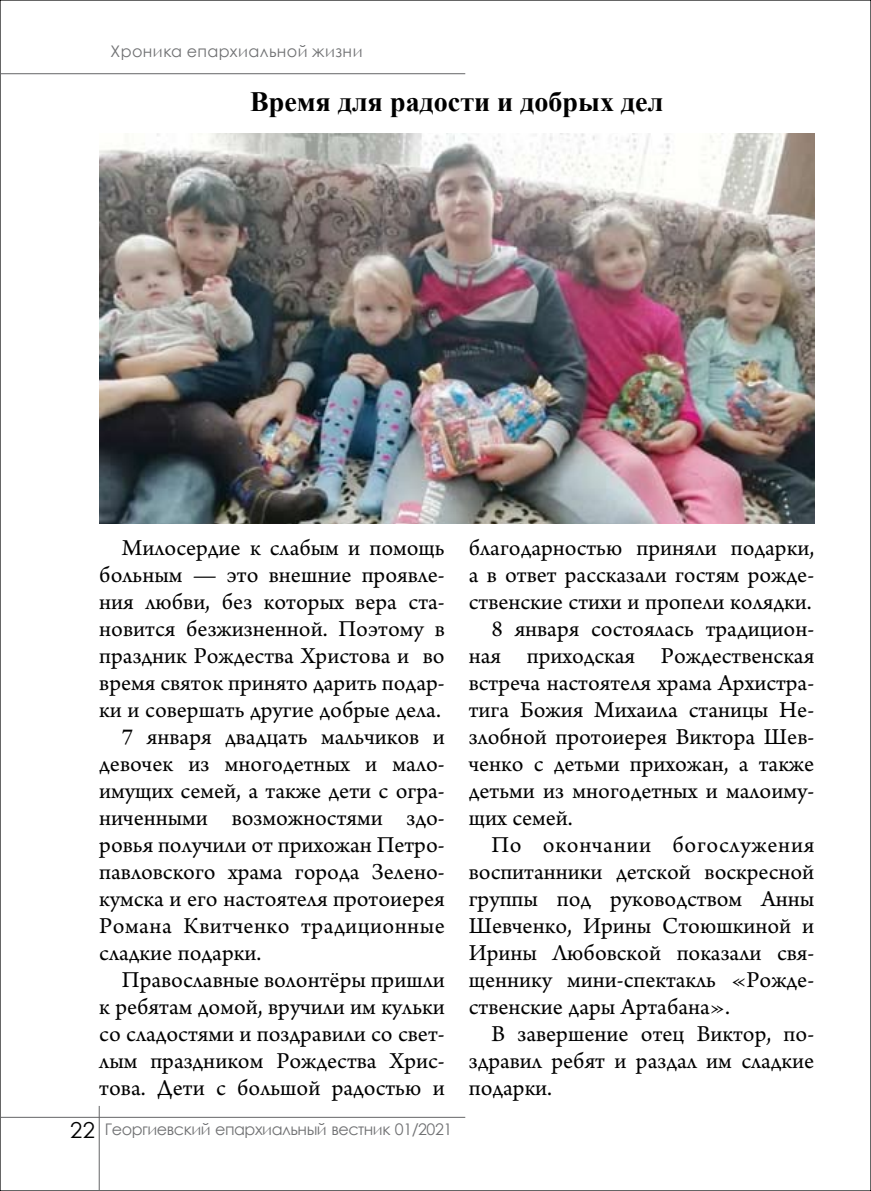
<style>
.page{position:relative;width:871px;height:1191px;background:#fff}
.page>*{position:absolute;margin:0;border:0;box-sizing:border-box;transform-origin:0 0}
.t1{font:700 28px "Times New Roman";color:#000}
.t2{font:24px "Arno Pro";color:#000}
.t3{font:24px "Arno Pro";letter-spacing:.02em;color:#000}
.t4{font:24px "Arno Pro";letter-spacing:.03em;color:#000}
.t5{font:16px "Century Gothic";letter-spacing:-.03em;color:#707173}
.t6{font:16px "Century Gothic";letter-spacing:.025em;color:#707173}
.s1{font-size:22px;color:#000}
</style>
<div class="page">
<hr style="left:99px;top:1106px;width:1px;height:85px;background:#646567">
<hr style="left:0;top:1116px;width:465px;height:1px;background:#646567">
<hr style="left:0;top:73px;width:465px;height:1px;background:#646567">
<img style="left:99px;top:133px;width:715px;height:390px">
<p class="t6" style="left:111px;top:40px;width:253px">Хроника епархиальной жизни</p>
<p class="t1" style="left:250px;top:82px;width:414px">Время для радости и добрых дел</p>
<p class="t2" style="left:122px;top:534px;width:324px">Милосердие к слабым и помощь</p>
<p class="t2" style="left:99px;top:561px;width:347px">больным — это внешние проявле-</p>
<p class="t2" style="left:99px;top:588px;width:347px">ния любви, без которых вера ста-</p>
<p class="t2" style="left:99px;top:615px;width:347px">новится безжизненной. Поэтому в</p>
<p class="t2" style="left:99px;top:642px;width:347px">праздник Рождества Христова и во</p>
<p class="t2" style="left:99px;top:669px;width:347px">время святок принято дарить подар-</p>
<p class="t2" style="left:99px;top:696px;width:343px">ки и совершать другие добрые дела.</p>
<p class="t2" style="left:122px;top:723px;width:324px">7 января двадцать мальчиков и</p>
<p class="t2" style="left:99px;top:750px;width:347px">девочек из многодетных и мало-</p>
<p class="t2" style="left:99px;top:777px;width:347px">имущих семей, а также дети с огра-</p>
<p class="t2" style="left:99px;top:804px;width:347px">ниченными возможностями здо-</p>
<p class="t2" style="left:99px;top:831px;width:347px">ровья получили от прихожан Петро-</p>
<p class="t2" style="left:99px;top:858px;width:347px">павловского храма города Зелено-</p>
<p class="t2" style="left:99px;top:885px;width:347px">кумска и его настоятеля протоиерея</p>
<p class="t3" style="left:99px;top:912px;width:347px">Романа Квитченко традиционные</p>
<p class="t2" style="left:99px;top:939px;width:163px">сладкие подарки.</p>
<p class="t2" style="left:122px;top:966px;width:324px">Православные волонтёры пришли</p>
<p class="t2" style="left:99px;top:993px;width:347px">к ребятам домой, вручили им кульки</p>
<p class="t2" style="left:99px;top:1020px;width:347px">со сладостями и поздравили со свет-</p>
<p class="t2" style="left:99px;top:1047px;width:347px">лым праздником Рождества Хрис-</p>
<p class="t2" style="left:99px;top:1074px;width:347px">това. Дети с большой радостью и</p>
<p class="t5" style="left:70px;top:1118px;width:383px"><span class="s1">22</span> Георгиевский епархиальный вестник 01/2021</p>
<p class="t2" style="left:468px;top:534px;width:347px">благодарностью приняли подарки,</p>
<p class="t2" style="left:468px;top:561px;width:347px">а в ответ рассказали гостям рожде-</p>
<p class="t2" style="left:468px;top:588px;width:344px">ственские стихи и пропели колядки.</p>
<p class="t2" style="left:491px;top:615px;width:324px">8 января состоялась традицион-</p>
<p class="t2" style="left:468px;top:642px;width:347px">ная приходская Рождественская</p>
<p class="t2" style="left:468px;top:669px;width:347px">встреча настоятеля храма Архистра-</p>
<p class="t2" style="left:468px;top:696px;width:347px">тига Божия Михаила станицы Не-</p>
<p class="t2" style="left:468px;top:723px;width:347px">злобной протоиерея Виктора Шев-</p>
<p class="t2" style="left:468px;top:750px;width:347px">ченко с детьми прихожан, а также</p>
<p class="t2" style="left:468px;top:777px;width:347px">детьми из многодетных и малоиму-</p>
<p class="t2" style="left:468px;top:804px;width:105px">щих семей.</p>
<p class="t4" style="left:491px;top:831px;width:324px">По окончании богослужения</p>
<p class="t2" style="left:468px;top:858px;width:347px">воспитанники детской воскресной</p>
<p class="t2" style="left:468px;top:885px;width:347px">группы под руководством Анны</p>
<p class="t2" style="left:468px;top:912px;width:347px">Шевченко, Ирины Стоюшкиной и</p>
<p class="t2" style="left:468px;top:939px;width:347px">Ирины Любовской показали свя-</p>
<p class="t2" style="left:468px;top:966px;width:347px">щеннику мини-спектакль «Рожде-</p>
<p class="t2" style="left:468px;top:993px;width:263px">ственские дары Артабана».</p>
<p class="t2" style="left:491px;top:1020px;width:324px">В завершение отец Виктор, по-</p>
<p class="t2" style="left:468px;top:1047px;width:347px">здравил ребят и раздал им сладкие</p>
<p class="t2" style="left:468px;top:1074px;width:85px">подарки.</p>
</div>
